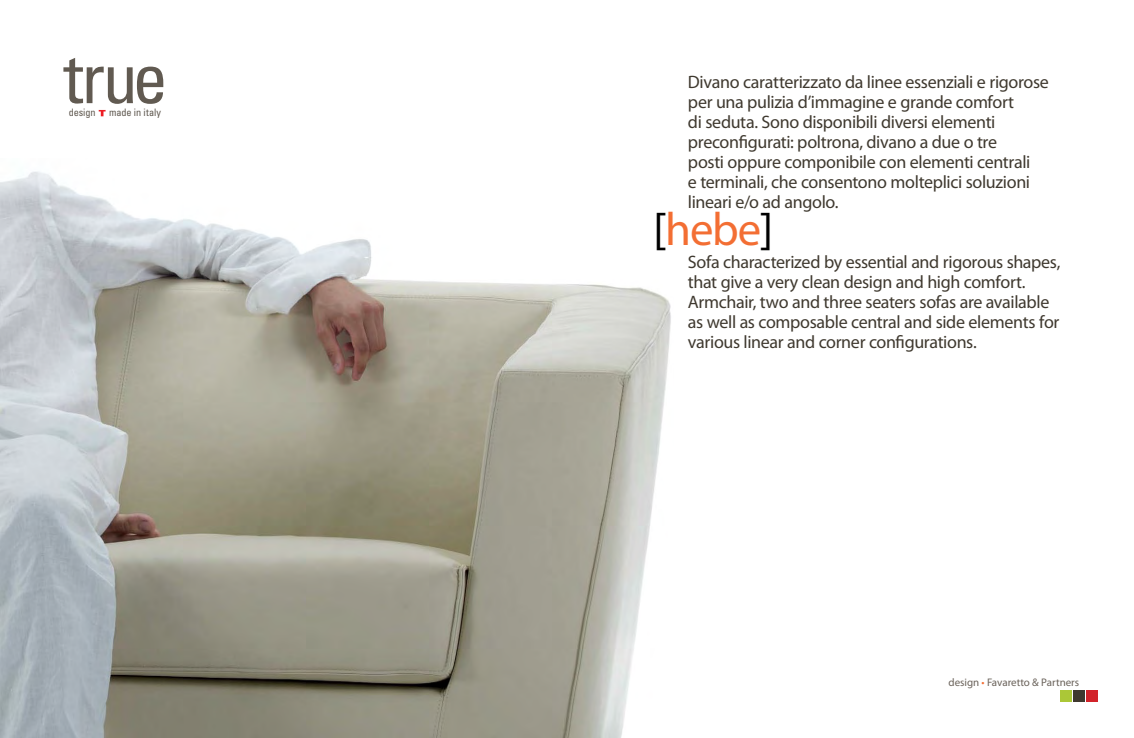
<style>
.page{position:relative;width:1134px;height:738px;background:#fff}
.page>*{position:absolute;margin:0;border:0;box-sizing:border-box;transform-origin:0 0}
.t1{font:condensed 70.9px "Univers";color:#615a51}
.t2{font:46.8px "Myriad Pro";color:#f36e33}
.t3{font:18px/20px "Myriad Pro";letter-spacing:-.02em;color:#3f392f}
.t4{font:11px "Myriad Pro";color:#6a625a}
.t5{font:condensed 10.3px "Univers";letter-spacing:-.01em;color:#5f584f}
.s1{color:#000}
.s2{color:#f36e33}
</style>
<div class="page">
<img style="left:0;top:171px;width:671px;height:566px">
<div style="left:1060px;top:689px;width:12px;height:12px;background:#abc737"></div>
<div style="left:1073px;top:689px;width:12px;height:12px;background:#3f392f"></div>
<div style="left:1086px;top:689px;width:12px;height:12px;background:#d2232a"></div>
<svg style="left:99px;top:110px;width:7px;height:6px"></svg>
<h1 class="t1" style="left:64px;top:33px;width:106px">true</h1>
<p class="t5" style="left:69px;top:105px;width:28px">design</p>
<p class="t5" style="left:109px;top:105px;width:53px">made in italy</p>
<p class="t3" style="left:688px;top:71px;width:362px">Divano caratterizzato da linee essenziali e rigorose per una pulizia d’immagine e grande comfort<br>di seduta. Sono disponibili diversi elementi preconfigurati: poltrona, divano a due o tre<br>posti oppure componibile con elementi centrali<br>e terminali, che consentono molteplici soluzioni lineari e/o ad angolo.</p>
<h2 class="t2" style="left:653px;top:200px;width:122px"><span class="s1">[</span>hebe<span class="s1">]</span></h2>
<p class="t3" style="left:688px;top:251px;width:374px">Sofa characterized by essential and rigorous shapes, that give a very clean design and high comfort.<br>Armchair, two and three seaters sofas are available as well as composable central and side elements for various linear and corner configurations.</p>
<p class="t4" style="left:948px;top:674px;width:132px">design <span class="s2">•</span> Favaretto &amp; Partners</p>
</div>
